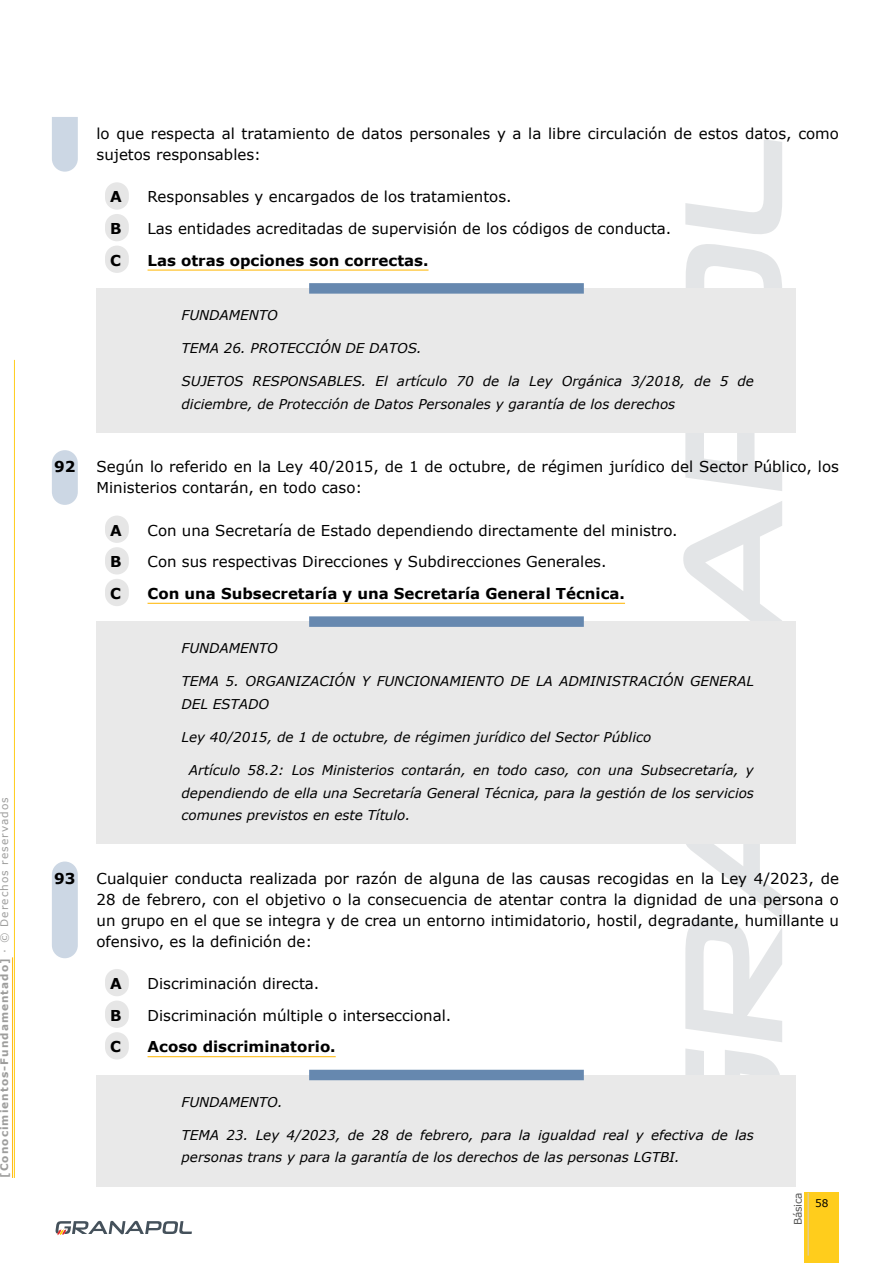
<style>
.page{position:relative;width:893px;height:1263px;background:#fff}
.page>*{position:absolute;margin:0;border:0;box-sizing:border-box;transform-origin:0 0}
.t1{font:15px/21px "Verdana";color:#000}
.t2{font:700 15px "Verdana";color:#000}
.t3{font:italic 13.5px/22.5px "Verdana";color:#000}
.t4{font:700 10.5px "Verdana";letter-spacing:.1em;color:#9d9d9c}
.t5{font:10.5px "Verdana";letter-spacing:-.03em;color:#575756}
.t6{font:10.5px "Verdana";color:#000}
.s1{font-weight:400}
</style>
<div class="page">
<svg style="left:685px;top:844px;width:97px;height:198px"></svg>
<svg style="left:683px;top:501px;width:101px;height:121px"></svg>
<svg style="left:685px;top:433px;width:97px;height:58px"></svg>
<svg style="left:685px;top:139px;width:97px;height:95px"></svg>
<svg style="left:685px;top:1048px;width:95px;height:27px"></svg>
<svg style="left:686px;top:244px;width:96px;height:44px"></svg>
<svg style="left:56px;top:1221px;width:136px;height:14px"></svg>
<div style="left:805px;top:1193px;width:34px;height:70px;background:#ffcd1c"></div>
<hr style="left:14px;top:360px;width:1px;height:818px;background:#ffcd1c">
<hr style="left:12px;top:957px;width:1px;height:221px;background:#ffbd19">
<hr style="left:808px;top:1193px;width:1px;height:62px;background:#d4cac8">
<svg style="left:52px;top:117px;width:26px;height:55px"></svg>
<div style="left:105px;top:182px;width:24px;height:28px;background:#e6e6e6;border-radius:12px"></div>
<div style="left:105px;top:214px;width:24px;height:27px;background:#e6e6e6;border-radius:12px"></div>
<div style="left:105px;top:246px;width:24px;height:27px;background:#e6e6e6;border-radius:12px"></div>
<div style="left:97px;top:288px;width:699px;height:145px;background:#e9e9e9"></div>
<div style="left:309px;top:283px;width:275px;height:11px;background:#6688af"></div>
<div style="left:52px;top:450px;width:26px;height:55px;background:#ccd7e4;border-radius:13px"></div>
<div style="left:105px;top:516px;width:24px;height:27px;background:#e6e6e6;border-radius:12px"></div>
<div style="left:105px;top:547px;width:24px;height:27px;background:#e6e6e6;border-radius:12px"></div>
<div style="left:105px;top:579px;width:24px;height:27px;background:#e6e6e6;border-radius:12px"></div>
<div style="left:97px;top:622px;width:699px;height:222px;background:#e9e9e9"></div>
<div style="left:309px;top:616px;width:275px;height:11px;background:#6688af"></div>
<div style="left:52px;top:861px;width:26px;height:97px;background:#ccd7e4;border-radius:13px"></div>
<div style="left:105px;top:969px;width:24px;height:27px;background:#e6e6e6;border-radius:12px"></div>
<div style="left:105px;top:1000px;width:24px;height:28px;background:#e6e6e6;border-radius:12px"></div>
<div style="left:105px;top:1032px;width:24px;height:27px;background:#e6e6e6;border-radius:12px"></div>
<div style="left:97px;top:1075px;width:699px;height:111px;background:#e9e9e9"></div>
<div style="left:309px;top:1070px;width:275px;height:10px;background:#6688af"></div>
<hr style="left:148px;top:269px;width:280px;height:2px;background:#ffbd19">
<hr style="left:148px;top:603px;width:477px;height:1px;background:#ffbd19">
<hr style="left:148px;top:1056px;width:188px;height:1px;background:#ffbd19">
<p class="t4" style="left:-3px;top:1178px;width:382px;rotate:-90deg">[Conocimientos-Fundamentado] <span class="s1">· © Derechos reservados</span></p>
<p class="t1" style="left:97px;top:123px;width:744px">lo que respecta al tratamiento de datos personales y a la libre circulación de estos datos, como sujetos responsables:</p>
<p class="t2" style="left:110px;top:187px;width:13px">A</p>
<p class="t1" style="left:148px;top:187px;width:366px">Responsables y encargados de los tratamientos.</p>
<p class="t2" style="left:110px;top:219px;width:13px">B</p>
<p class="t1" style="left:148px;top:218px;width:525px">Las entidades acreditadas de supervisión de los códigos de conducta.</p>
<p class="t2" style="left:110px;top:250px;width:12px">C</p>
<p class="t2" style="left:148px;top:250px;width:282px">Las otras opciones son correctas.</p>
<p class="t3" style="left:182px;top:304px;width:98px">FUNDAMENTO</p>
<p class="t3" style="left:182px;top:337px;width:242px">TEMA 26. PROTECCIÓN DE DATOS.</p>
<p class="t3" style="left:182px;top:370px;width:574px">SUJETOS RESPONSABLES. El artículo 70 de la Ley Orgánica 3/2018, de 5 de diciembre, de Protección de Datos Personales y garantía de los derechos</p>
<p class="t2" style="left:54px;top:457px;width:23px">92</p>
<p class="t1" style="left:97px;top:456px;width:744px">Según lo referido en la Ley 40/2015, de 1 de octubre, de régimen jurídico del Sector Público, los<br>Ministerios contarán, en todo caso:</p>
<p class="t2" style="left:110px;top:520px;width:13px">A</p>
<p class="t1" style="left:148px;top:520px;width:532px">Con una Secretaría de Estado dependiendo directamente del ministro.</p>
<p class="t2" style="left:110px;top:552px;width:13px">B</p>
<p class="t1" style="left:148px;top:551px;width:460px">Con sus respectivas Direcciones y Subdirecciones Generales.</p>
<p class="t2" style="left:110px;top:584px;width:12px">C</p>
<p class="t2" style="left:148px;top:584px;width:479px">Con una Subsecretaría y una Secretaría General Técnica.</p>
<p class="t3" style="left:182px;top:637px;width:98px">FUNDAMENTO</p>
<p class="t3" style="left:182px;top:670px;width:574px">TEMA 5. ORGANIZACIÓN Y FUNCIONAMIENTO DE LA ADMINISTRACIÓN GENERAL<br>DEL ESTADO</p>
<p class="t3" style="left:182px;top:726px;width:471px">Ley 40/2015, de 1 de octubre, de régimen jurídico del Sector Público</p>
<p class="t3" style="left:182px;top:759px;width:574px;text-align:justify;text-indent:7px">Artículo 58.2: Los Ministerios contarán, en todo caso, con una Subsecretaría, y dependiendo de ella una Secretaría General Técnica, para la gestión de los servicios comunes previstos en este Título.</p>
<p class="t2" style="left:54px;top:868px;width:23px">93</p>
<p class="t1" style="left:97px;top:868px;width:744px;text-align:justify">Cualquier conducta realizada por razón de alguna de las causas recogidas en la Ley 4/2023, de 28 de febrero, con el objetivo o la consecuencia de atentar contra la dignidad de una persona o un grupo en el que se integra y de crea un entorno intimidatorio, hostil, degradante, humillante u ofensivo, es la definición de:</p>
<p class="t2" style="left:110px;top:974px;width:13px">A</p>
<p class="t1" style="left:148px;top:973px;width:173px">Discriminación directa.</p>
<p class="t2" style="left:110px;top:1005px;width:13px">B</p>
<p class="t1" style="left:148px;top:1005px;width:305px">Discriminación múltiple o interseccional.</p>
<p class="t2" style="left:110px;top:1037px;width:12px">C</p>
<p class="t2" style="left:148px;top:1037px;width:190px">Acoso discriminatorio.</p>
<p class="t3" style="left:182px;top:1090px;width:103px">FUNDAMENTO.</p>
<p class="t3" style="left:182px;top:1124px;width:574px">TEMA 23. Ley 4/2023, de 28 de febrero, para la igualdad real y efectiva de las personas trans y para la garantía de los derechos de las personas LGTBI.</p>
<p class="t5" style="left:791px;top:1225px;width:34px;rotate:-90deg">Básica</p>
<p class="t6" style="left:815px;top:1197px;width:15px">58</p>
</div>
